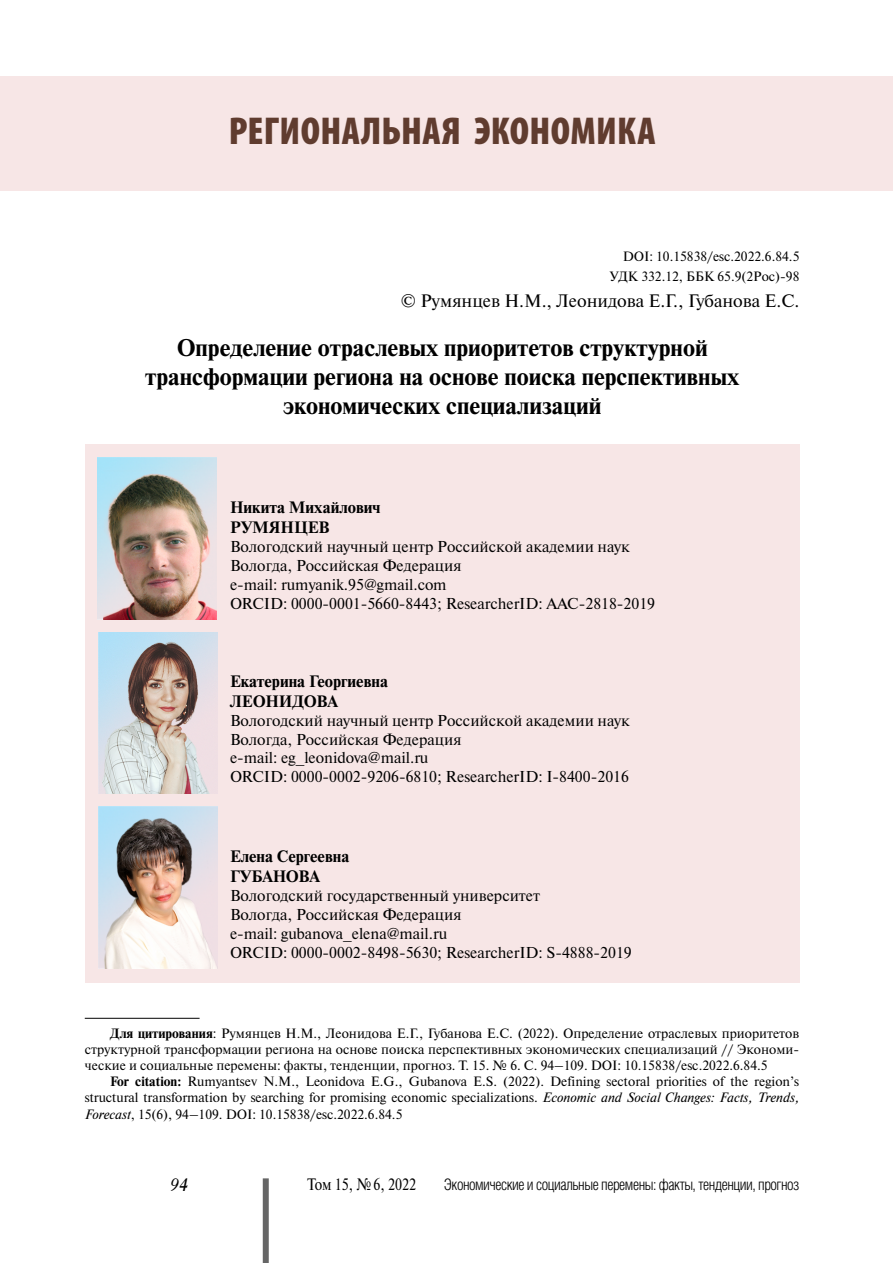
<style>
.page{position:relative;width:893px;height:1263px;background:#fff}
.page>*{position:absolute;margin:0;border:0;box-sizing:border-box;transform-origin:0 0}
.t1{font:900 condensed 39px "Myriad Pro";letter-spacing:.01em;color:#603c2f}
.t2{font:700 24px/28.8px "Newton C";color:#000;text-align:center}
.t3{font:18px "Newton C";color:#000}
.t4{font:italic 18px "Academy";color:#000}
.t5{font:700 16.5px/19.8px "Newton C";color:#000}
.t6{font:16.5px "Newton C";color:#000;scale:.85 1}
.t7{font:15.75px/18.9px "Newton C";color:#000}
.t8{font:300 15.75px "Helios Cond";letter-spacing:-.03em;color:#000}
.t9{font:13.5px/16.2px "Newton C";color:#000;text-align:justify}
.s1{font-weight:700}
.s2{font-style:italic}
</style>
<div class="page">
<div style="left:263px;top:1178px;width:6px;height:85px;background:#666"></div>
<div style="left:85px;top:444px;width:714px;height:539px;background:#f7e6e6"></div>
<div style="left:0;top:76px;width:893px;height:114px;background:#f7e6e6"></div>
<hr style="left:85px;top:1018px;width:115px;height:1px;background:#000">
<img style="left:98px;top:457px;width:119px;height:162px">
<img style="left:98px;top:632px;width:119px;height:161px">
<img style="left:98px;top:807px;width:119px;height:161px">
<h1 class="t1" style="left:229px;top:106px;width:428px">РЕГИОНАЛЬНАЯ ЭКОНОМИКА</h1>
<p class="t9" style="left:610px;top:246px;width:191px;line-height:20.4px;text-align:right">DOI: 10.15838/esc.2022.6.84.5<br>УДК 332.12, ББК 65.9(2Рос)-98</p>
<h3 class="t3" style="left:401px;top:291px;width:400px">© Румянцев Н.М., Леонидова Е.Г., Губанова Е.С.</h3>
<h2 class="t2" style="left:145px;top:333px;width:596px">Определение отраслевых приоритетов структурной трансформации региона на основе поиска перспективных экономических специализаций</h2>
<p class="t5" style="left:230px;top:498px;width:152px">Никита Михайлович<br>РУМЯНЦЕВ</p>
<p class="t7" style="left:230px;top:537px;width:427px">Вологодский научный центр Российской академии наук Вологда, Российская Федерация<br>e-mail: rumyanik.95@gmail.com<br>ORCID: 0000-0001-5660-8443; ResearcherID: AAC-2818-2019</p>
<p class="t5" style="left:230px;top:671px;width:160px">Екатерина Георгиевна<br>ЛЕОНИДОВА</p>
<p class="t7" style="left:230px;top:711px;width:401px">Вологодский научный центр Российской академии наук Вологда, Российская Федерация<br>e-mail: eg_leonidova@mail.ru<br>ORCID: 0000-0002-9206-6810; ResearcherID: I-8400-2016</p>
<p class="t5" style="left:230px;top:847px;width:121px">Елена Сергеевна<br>ГУБАНОВА</p>
<p class="t7" style="left:230px;top:886px;width:403px">Вологодский государственный университет<br>Вологда, Российская Федерация<br>e-mail: gubanova_elena@mail.ru<br>ORCID: 0000-0002-8498-5630; ResearcherID: S-4888-2019</p>
<p class="t9" style="left:85px;top:1025px;width:716px;text-indent:26px"><span class="s1">Для цитирования</span>: Румянцев Н.М., Леонидова Е.Г., Губанова Е.С. (2022). Определение отраслевых приоритетов структурной трансформации региона на основе поиска перспективных экономических специализаций // Экономи&shy;ческие и социальные перемены: факты, тенденции, прогноз. Т. 15. № 6. С. 94–109. DOI: 10.15838/esc.2022.6.84.5</p>
<p class="t9" style="left:85px;top:1073px;width:716px;text-indent:26px"><span class="s1">For citation:</span> Rumyantsev N.M., Leonidova E.G., Gubanova E.S. (2022). Defining sectoral priorities of the region’s structural transformation by searching for promising economic specializations. <span class="s2">Economic and Social Changes: Facts, Trends, Forecast</span>, 15(6), 94–109. DOI: 10.15838/esc.2022.6.84.5</p>
<h3 class="t4" style="left:170px;top:1174px;width:20px">94</h3>
<p class="t6" style="left:307px;top:1175px;width:130px">Том 15, №6, 2022</p>
<p class="t8" style="left:444px;top:1176px;width:357px">Экономические и социальные перемены: факты, тенденции, прогноз</p>
</div>
